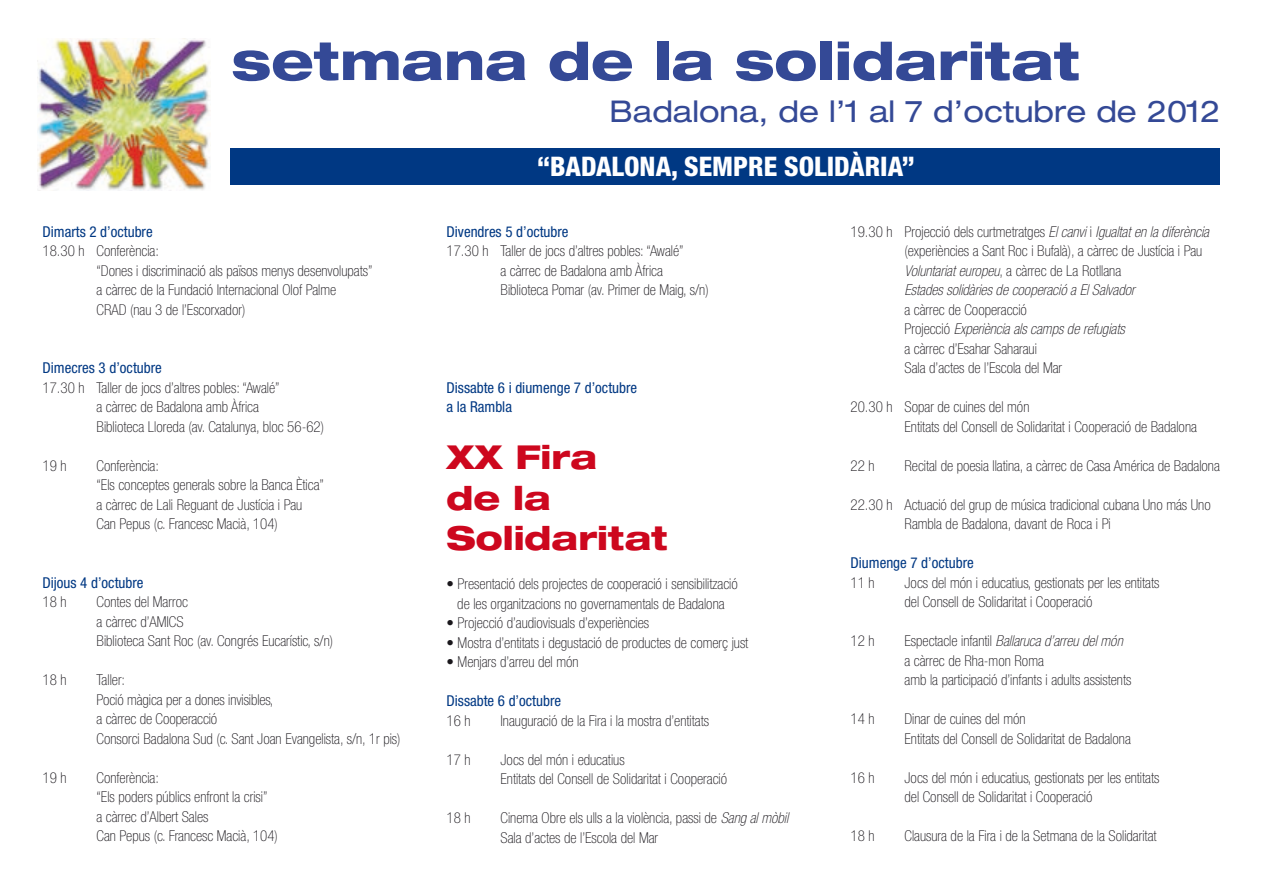
<style>
.page{position:relative;width:1263px;height:893px;background:#fff}
.page>*{position:absolute;margin:0;border:0;box-sizing:border-box;transform-origin:0 0}
.t1{font:800 expanded 52.5px "Helvetica Neue LT Std";color:#344996}
.t2{font:800 expanded 33px "Helvetica Neue LT Std";color:#cd071e}
.t3{font:expanded 30px "Helvetica Neue LT Std";color:#344996}
.t4{font:800 condensed 27px "Helvetica Neue LT Std";color:#fff}
.t5{font:100 condensed 15px "Helvetica Neue LT Std";color:#1a171c}
.t6{font:condensed 15px "Helvetica Neue LT Std";color:#003883}
.t7{font:italic 100 condensed 15px "Helvetica Neue LT Std";color:#1a171c}
.s1{font-style:italic}
.s2{font-style:normal}
</style>
<div class="page">
<img style="left:37px;top:38px;width:173px;height:153px">
<div style="left:230px;top:149px;width:990px;height:36px;background:#003883"></div>
<p class="t1" style="left:231px;top:28px;width:850px">setmana de la solidaritat</p>
<p class="t3" style="left:610px;top:93px;width:612px">Badalona, de l’1 al 7 d’octubre de 2012</p>
<p class="t4" style="left:537px;top:150px;width:379px">“BADALONA, SEMPRE SOLIDÀRIA”</p>
<p class="t6" style="left:43px;top:223px;width:112px">Dimarts 2 d’octubre</p>
<p class="t5" style="left:43px;top:243px;width:118px">18.30 h Conferència:</p>
<p class="t5" style="left:97px;top:262px;width:278px">“Dones i discriminació als països menys desenvolupats”</p>
<p class="t5" style="left:97px;top:282px;width:241px">a càrrec de la Fundació Internacional Olof Palme</p>
<p class="t5" style="left:97px;top:301px;width:150px">CRAD (nau 3 de l’Escorxador)</p>
<p class="t6" style="left:43px;top:359px;width:121px">Dimecres 3 d’octubre</p>
<p class="t5" style="left:43px;top:379px;width:239px">17.30 h Taller de jocs d’altres pobles: “Awalé”</p>
<p class="t5" style="left:97px;top:399px;width:164px">a càrrec de Badalona amb Àfrica</p>
<p class="t5" style="left:97px;top:418px;width:229px">Biblioteca Lloreda (av. Catalunya, bloc 56-62)</p>
<p class="t5" style="left:43px;top:457px;width:26px">19 h</p>
<p class="t5" style="left:97px;top:457px;width:64px">Conferència:</p>
<p class="t5" style="left:97px;top:477px;width:229px">“Els conceptes generals sobre la Banca Ètica”</p>
<p class="t5" style="left:97px;top:496px;width:207px">a càrrec de Lali Reguant de Justícia i Pau</p>
<p class="t5" style="left:97px;top:516px;width:183px">Can Pepus (c. Francesc Macià, 104)</p>
<p class="t6" style="left:43px;top:574px;width:103px">Dijous 4 d’octubre</p>
<p class="t5" style="left:43px;top:594px;width:26px">18 h</p>
<p class="t5" style="left:97px;top:594px;width:93px">Contes del Marroc</p>
<p class="t5" style="left:97px;top:613px;width:89px">a càrrec d’AMICS</p>
<p class="t5" style="left:97px;top:633px;width:238px">Biblioteca Sant Roc (av. Congrés Eucarístic, s/n)</p>
<p class="t5" style="left:43px;top:672px;width:26px">18 h</p>
<p class="t5" style="left:97px;top:672px;width:30px">Taller:</p>
<p class="t5" style="left:97px;top:691px;width:179px">Poció màgica per a dones invisibles,</p>
<p class="t5" style="left:97px;top:711px;width:122px">a càrrec de Cooperacció</p>
<p class="t5" style="left:97px;top:730px;width:305px">Consorci Badalona Sud (c. Sant Joan Evangelista, s/n, 1r pis)</p>
<p class="t5" style="left:43px;top:769px;width:26px">19 h</p>
<p class="t5" style="left:97px;top:769px;width:64px">Conferència:</p>
<p class="t5" style="left:97px;top:789px;width:173px">“Els poders públics enfront la crisi”</p>
<p class="t5" style="left:97px;top:808px;width:113px">a càrrec d’Albert Sales</p>
<p class="t5" style="left:97px;top:828px;width:183px">Can Pepus (c. Francesc Macià, 104)</p>
<p class="t6" style="left:446px;top:223px;width:124px">Divendres 5 d’octubre</p>
<p class="t5" style="left:446px;top:243px;width:239px">17.30 h Taller de jocs d’altres pobles: “Awalé”</p>
<p class="t5" style="left:500px;top:262px;width:164px">a càrrec de Badalona amb Àfrica</p>
<p class="t5" style="left:500px;top:282px;width:210px">Biblioteca Pomar (av. Primer de Maig, s/n)</p>
<p class="t6" style="left:446px;top:379px;width:192px">Dissabte 6 i diumenge 7 d’octubre</p>
<p class="t6" style="left:446px;top:398px;width:67px">a la Rambla</p>
<p class="t2" style="left:446px;top:436px;width:152px">XX Fira</p>
<p class="t2" style="left:446px;top:477px;width:106px">de la</p>
<p class="t2" style="left:446px;top:517px;width:223px">Solidaritat</p>
<p class="t5" style="left:446px;top:576px;width:293px">• Presentació dels projectes de cooperació i sensibilització</p>
<p class="t5" style="left:457px;top:595px;width:269px">de les organitzacions no governamentals de Badalona</p>
<p class="t5" style="left:446px;top:615px;width:204px">• Projecció d’audiovisuals d’experiències</p>
<p class="t5" style="left:446px;top:634px;width:303px">• Mostra d’entitats i degustació de productes de comerç just</p>
<p class="t5" style="left:446px;top:654px;width:134px">• Menjars d’arreu del món</p>
<p class="t6" style="left:446px;top:692px;width:116px">Dissabte 6 d’octubre</p>
<p class="t5" style="left:446px;top:712px;width:26px">16 h</p>
<p class="t5" style="left:500px;top:712px;width:210px">Inauguració de la Fira i la mostra d’entitats</p>
<p class="t5" style="left:446px;top:751px;width:26px">17 h</p>
<p class="t5" style="left:500px;top:751px;width:126px">Jocs del món i educatius</p>
<p class="t5" style="left:500px;top:771px;width:228px">Entitats del Consell de Solidaritat i Cooperació</p>
<p class="t5" style="left:446px;top:810px;width:26px">18 h</p>
<p class="t5" style="left:500px;top:810px;width:289px">Cinema Obre els ulls a la violència, passi de <span class="s1">Sang al mòbil</span></p>
<p class="t5" style="left:500px;top:829px;width:159px">Sala d’actes de l’Escola del Mar</p>
<p class="t5" style="left:850px;top:223px;width:360px">19.30 h Projecció dels curtmetratges <span class="s1">El canvi</span> i <span class="s1">Igualtat en la diferència</span></p>
<p class="t5" style="left:904px;top:243px;width:299px">(experiències a Sant Roc i Bufalà), a càrrec de Justícia i Pau</p>
<p class="t5" style="left:904px;top:262px;width:218px"><span class="s1">Voluntariat europeu</span>, a càrrec de La Rotllana</p>
<p class="t7" style="left:904px;top:282px;width:232px">Estades solidàries de cooperació a El Salvador</p>
<p class="t5" style="left:904px;top:301px;width:124px">a càrrec de Cooperacció</p>
<p class="t7" style="left:904px;top:321px;width:222px"><span class="s2">Projecció</span> Experiència als camps de refugiats</p>
<p class="t5" style="left:904px;top:340px;width:134px">a càrrec d’Esahar Saharaui</p>
<p class="t5" style="left:904px;top:360px;width:159px">Sala d’actes de l’Escola del Mar</p>
<p class="t5" style="left:850px;top:399px;width:180px">20.30 h Sopar de cuines del món</p>
<p class="t5" style="left:904px;top:418px;width:294px">Entitats del Consell de Solidaritat i Cooperació de Badalona</p>
<p class="t5" style="left:850px;top:457px;width:26px">22 h</p>
<p class="t5" style="left:904px;top:457px;width:317px">Recital de poesia llatina, a càrrec de Casa América de Badalona</p>
<p class="t5" style="left:850px;top:496px;width:362px">22.30 h Actuació del grup de música tradicional cubana Uno más Uno</p>
<p class="t5" style="left:904px;top:516px;width:208px">Rambla de Badalona, davant de Roca i Pi</p>
<p class="t6" style="left:850px;top:554px;width:125px">Diumenge 7 d’octubre</p>
<p class="t5" style="left:850px;top:574px;width:26px">11 h</p>
<p class="t5" style="left:904px;top:574px;width:256px">Jocs del món i educatius, gestionats per les entitats</p>
<p class="t5" style="left:904px;top:594px;width:189px">del Consell de Solidaritat i Cooperació</p>
<p class="t5" style="left:850px;top:633px;width:26px">12 h</p>
<p class="t7" style="left:904px;top:633px;width:220px"><span class="s2">Espectacle infantil</span> Ballaruca d’arreu del món</p>
<p class="t5" style="left:904px;top:652px;width:141px">a càrrec de Rha-mon Roma</p>
<p class="t5" style="left:904px;top:672px;width:228px">amb la participació d’infants i adults assistents</p>
<p class="t5" style="left:850px;top:711px;width:26px">14 h</p>
<p class="t5" style="left:904px;top:711px;width:123px">Dinar de cuines del món</p>
<p class="t5" style="left:904px;top:730px;width:228px">Entitats del Consell de Solidaritat de Badalona</p>
<p class="t5" style="left:850px;top:769px;width:26px">16 h</p>
<p class="t5" style="left:904px;top:769px;width:256px">Jocs del món i educatius, gestionats per les entitats</p>
<p class="t5" style="left:904px;top:789px;width:189px">del Consell de Solidaritat i Cooperació</p>
<p class="t5" style="left:850px;top:828px;width:26px">18 h</p>
<p class="t5" style="left:904px;top:828px;width:254px">Clausura de la Fira i de la Setmana de la Solidaritat</p>
</div>
